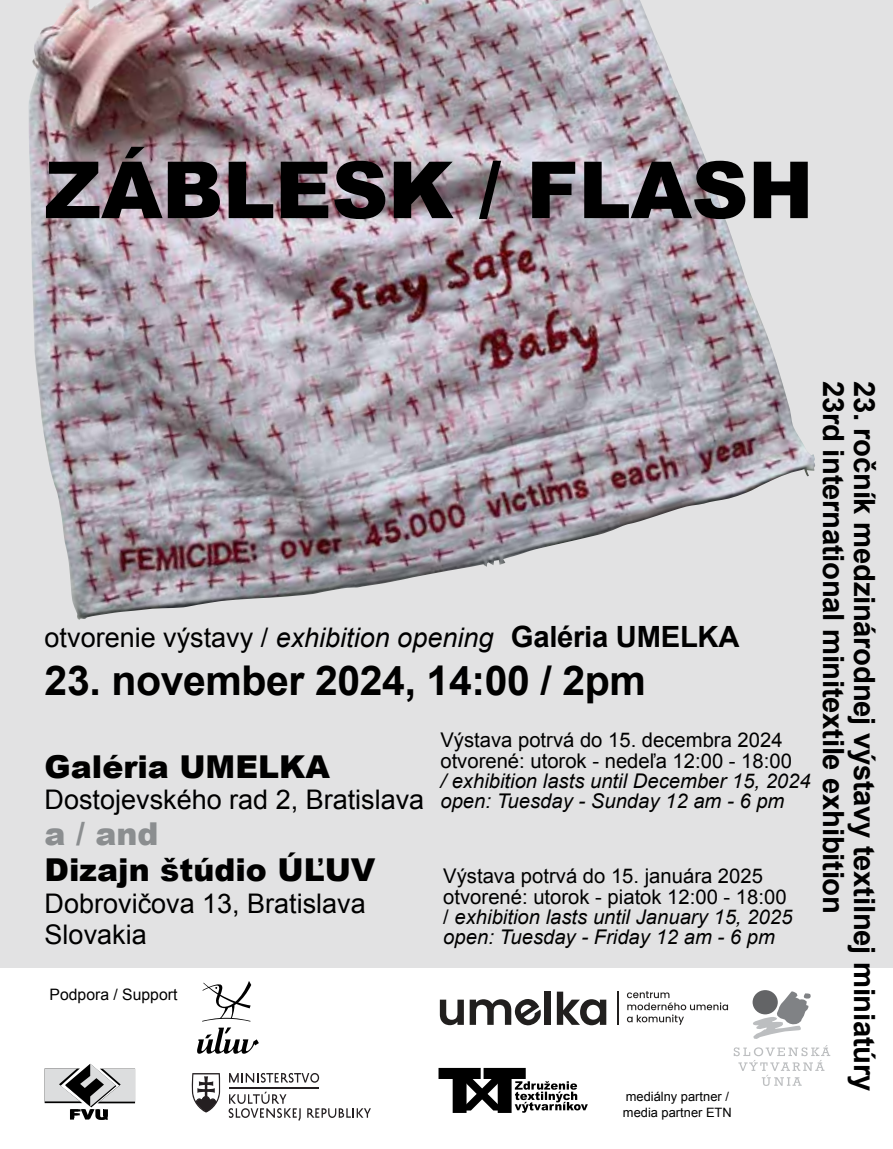
<style>
.page{position:relative;width:893px;height:1149px;background:#fff}
.page>*{position:absolute;margin:0;border:0;box-sizing:border-box;transform-origin:0 0}
.t1{font:900 78.75px "Arial";letter-spacing:-.005em;color:#000}
.t2{font:700 40.95px "Arial";letter-spacing:-.01em;color:#000}
.t3{font:900 31.5px "Arial";color:#000}
.t4{font:900 31.5px "Arial";color:#8b8e90}
.t5{font:700 29.25px "Arial";letter-spacing:-.01em;color:#000}
.t6{font:27px/31.5px "Arial";color:#000}
.t7{font:20.25px/20.2px "Arial";color:#000}
.t8{font:italic 20.25px/20.2px "Arial";color:#000}
.t9{font:15.75px "Arial";color:#000}
.t10{font:12.83px/15.5px "Arial";color:#000}
.s1{font-style:italic}
.s2{font-weight:700;font-size:29.25px}
</style>
<div class="page">
<div style="left:0;top:0;width:893px;height:966px;background:#e2e2e3"></div>
<img style="left:29px;top:0;width:786px;height:620px">
<svg style="left:45px;top:1063px;width:90px;height:56px"></svg>
<svg style="left:627px;top:991px;width:101px;height:33px"></svg>
<svg style="left:440px;top:999px;width:24px;height:25px"></svg>
<svg style="left:470px;top:999px;width:71px;height:26px"></svg>
<div style="left:545px;top:991px;width:6px;height:33px;background:#211f1e"></div>
<svg style="left:557px;top:991px;width:49px;height:33px"></svg>
<hr style="left:617px;top:991px;width:2px;height:33px;background:#211f1e">
<svg style="left:734px;top:1045px;width:96px;height:40px"></svg>
<svg style="left:753px;top:991px;width:58px;height:47px"></svg>
<div style="left:753px;top:989px;width:25px;height:25px;background:#636466;border-radius:50%"></div>
<svg style="left:197px;top:1027px;width:62px;height:27px"></svg>
<svg style="left:202px;top:981px;width:49px;height:40px"></svg>
<hr style="left:229px;top:1086px;width:30px;height:1px;background:#241f21">
<hr style="left:259px;top:1086px;width:30px;height:1px;background:#241f21">
<hr style="left:289px;top:1086px;width:30px;height:1px;background:#241f21">
<svg style="left:192px;top:1073px;width:28px;height:39px"></svg>
<svg style="left:229px;top:1073px;width:90px;height:9px"></svg>
<svg style="left:229px;top:1091px;width:72px;height:29px"></svg>
<svg style="left:307px;top:1108px;width:64px;height:9px"></svg>
<svg style="left:438px;top:1067px;width:150px;height:45px"></svg>
<h1 class="t1" style="left:45px;top:133px;width:770px">ZÁBLESK / FLASH</h1>
<h3 class="t6" style="left:45px;top:622px;width:696px">otvorenie výstavy / <span class="s1">exhibition opening</span> <span class="s2">Galéria UMELKA</span></h3>
<h2 class="t2" style="left:45px;top:653px;width:603px">23. november 2024, 14:00 / 2pm</h2>
<h3 class="t3" style="left:45px;top:743px;width:287px">Galéria UMELKA</h3>
<h3 class="t6" style="left:45px;top:784px;width:381px">Dostojevského rad 2, Bratislava</h3>
<h3 class="t4" style="left:45px;top:810px;width:115px">a / and</h3>
<h3 class="t3" style="left:45px;top:846px;width:332px">Dizajn štúdio ÚĽUV</h3>
<h3 class="t6" style="left:45px;top:887px;width:323px">Dobrovičova 13, Bratislava<br>Slovakia</h3>
<p class="t9" style="left:50px;top:983px;width:129px">Podpora / Support</p>
<p class="t7" style="left:440px;top:730px;width:353px">Výstava potrvá do 15. decembra 2024 otvorené: utorok - nedeľa 12:00 - 18:00</p>
<p class="t8" style="left:440px;top:770px;width:372px">/ exhibition lasts until December 15, 2024 open: Tuesday - Sunday 12 am - 6 pm</p>
<p class="t7" style="left:443px;top:866px;width:350px">Výstava potrvá do 15. januára 2025 otvorené: utorok - piatok 12:00 - 18:00 / <span class="s1">exhibition lasts until January 15, 2025 open: Tuesday - Friday 12 am - 6 pm</span></p>
<p class="t10" style="left:623px;top:1088px;width:110px">mediálny partner / media partner ETN</p>
<h3 class="t5" style="left:853px;top:380px;width:534px;rotate:90deg">23rd international minitextile exhibition</h3>
<h3 class="t5" style="left:884px;top:380px;width:712px;rotate:90deg">23. ročník medzinárodnej výstavy textilnej miniatúry</h3>
</div>
